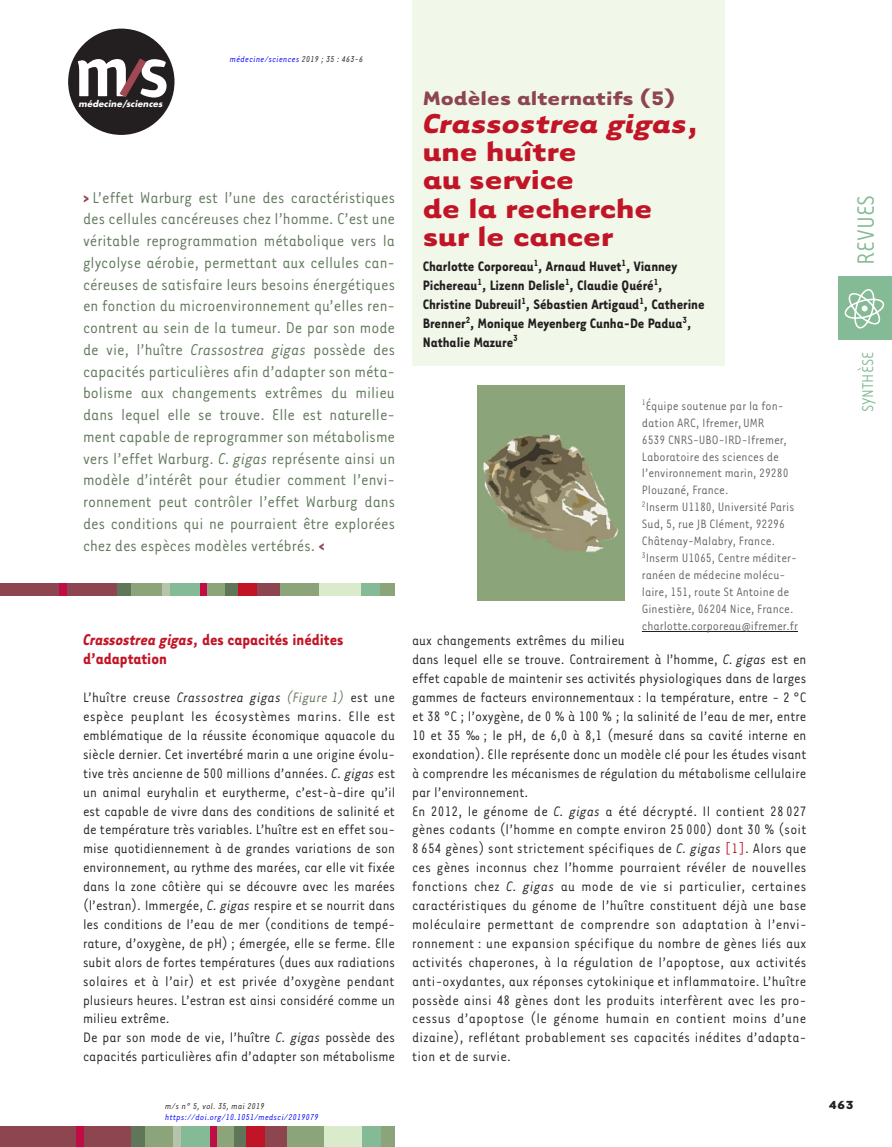
<style>
.page{position:relative;width:892px;height:1147px;background:#fff}
.page>*{position:absolute;margin:0;border:0;box-sizing:border-box;transform-origin:0 0}
.t1{font:700 31.5px/28.2px "Tarzana Wide";color:#c11527}
.t2{font:27px "Tarzana Narrow";color:#84ba95}
.t3{font:700 22.5px "Tarzana Wide";color:#8d454f}
.t4{font:18px/21.8px "Tarzana Narrow";color:#5f7659;text-align:justify}
.t5{font:700 18px/18.9px "Tarzana Narrow";color:#c11527}
.t6{font:18px "Tarzana Narrow";color:#84ba95}
.t7{font:15.75px/18.9px "Tarzana Narrow";color:#231f20}
.t8{font:700 15.75px/18.9px "Tarzana Narrow";color:#231f20}
.t9{font:13.95px/17px "Tarzana Narrow";color:#636366}
.t10{font:700 13.5px "Tarzana Wide";color:#231f20}
.t11{font:italic 9.75px "Tarzana Narrow";letter-spacing:.025em;color:#00f}
.t12{font:italic 9.75px "Tarzana Narrow";letter-spacing:.025em;color:#231f20}
.t13{font:italic 700 8.55px "Futura";letter-spacing:.01em;color:#fff}
.s1{color:#231f20}
.s2{font-style:italic}
.s3{font-weight:700;color:#8d454f}
.s4{font-style:italic;color:#5f7659}
.s5{color:#c11527}
</style>
<div class="page">
<div style="left:0;top:1126px;width:132px;height:21px;background:#8d454f"></div>
<div style="left:233px;top:1126px;width:13px;height:21px;background:#5f7659"></div>
<div style="left:76px;top:1126px;width:7px;height:21px;background:#c10d45"></div>
<div style="left:131px;top:1126px;width:22px;height:21px;background:#5f7659"></div>
<div style="left:145px;top:1126px;width:29px;height:21px;background:#8ba479"></div>
<div style="left:173px;top:1126px;width:8px;height:21px;background:#b6c4ad"></div>
<div style="left:181px;top:1126px;width:30px;height:21px;background:#84ba95"></div>
<div style="left:215px;top:1126px;width:19px;height:21px;background:#8ba479"></div>
<div style="left:211px;top:1126px;width:6px;height:21px;background:#c10d45"></div>
<div style="left:246px;top:1126px;width:27px;height:21px;background:#c11527"></div>
<div style="left:285px;top:1126px;width:39px;height:21px;background:#8ba479"></div>
<div style="left:265px;top:1126px;width:21px;height:21px;background:#8d454f"></div>
<div style="left:324px;top:1126px;width:38px;height:21px;background:#daebcb"></div>
<div style="left:362px;top:1126px;width:20px;height:21px;background:#84ba95"></div>
<div style="left:381px;top:1126px;width:14px;height:21px;background:#8ba479"></div>
<div style="left:838px;top:276px;width:53px;height:64px;background:#84ba95"></div>
<svg style="left:844px;top:289px;width:39px;height:39px"></svg>
<div style="left:68px;top:29px;width:106px;height:106px;background:#231f20;border-radius:50%"></div>
<svg style="left:78px;top:59px;width:88px;height:39px"></svg>
<div style="left:412px;top:0;width:312px;height:366px;background:#f1f7e9"></div>
<div style="left:0;top:583px;width:118px;height:12px;background:#8d454f"></div>
<div style="left:117px;top:583px;width:18px;height:12px;background:#5f7659"></div>
<div style="left:224px;top:583px;width:14px;height:12px;background:#5f7659"></div>
<div style="left:131px;top:583px;width:31px;height:12px;background:#8ba479"></div>
<div style="left:167px;top:583px;width:34px;height:12px;background:#84ba95"></div>
<div style="left:360px;top:583px;width:21px;height:12px;background:#84ba95"></div>
<div style="left:205px;top:583px;width:20px;height:12px;background:#8ba479"></div>
<div style="left:380px;top:583px;width:15px;height:12px;background:#8ba479"></div>
<div style="left:279px;top:583px;width:40px;height:12px;background:#8ba479"></div>
<div style="left:319px;top:583px;width:41px;height:12px;background:#daebcb"></div>
<div style="left:162px;top:583px;width:7px;height:12px;background:#b6c4ad"></div>
<div style="left:59px;top:583px;width:7px;height:12px;background:#c10d45"></div>
<div style="left:201px;top:583px;width:6px;height:12px;background:#c10d45"></div>
<div style="left:238px;top:583px;width:28px;height:12px;background:#c11527"></div>
<div style="left:258px;top:583px;width:22px;height:12px;background:#8d454f"></div>
<hr style="left:641px;top:631px;width:156px;height:1px;background:#231f20">
<div style="left:477px;top:386px;width:147px;height:215px;background:#8ba479"></div>
<img style="left:483px;top:434px;width:136px;height:118px">
<p class="t11" style="left:230px;top:53px;width:135px">médecine/sciences <span class="s1">2019 ; 35 : 463-6</span></p>
<p class="t13" style="left:79px;top:98px;width:85px">médecine/sciences</p>
<h3 class="t3" style="left:422px;top:83px;width:254px">Modèles alternatifs (5)</h3>
<h1 class="t1" style="left:422px;top:107px;width:277px"><span class="s2">Crassostrea gigas</span>, une huître<br>au service<br>de la recherche sur le cancer</h1>
<p class="t8" style="left:422px;top:256px;width:283px">Charlotte Corporeau<sup>1</sup>, Arnaud Huvet<sup>1</sup>, Vianney Pichereau<sup>1</sup>, Lizenn Delisle<sup>1</sup>, Claudie Quéré<sup>1</sup>, Christine Dubreuil<sup>1</sup>, Sébastien Artigaud<sup>1</sup>, Catherine Brenner<sup>2</sup>, Monique Meyenberg Cunha-De Padua<sup>3</sup>, Nathalie Mazure<sup>3</sup></p>
<p class="t4" style="left:83px;top:186px;width:313px"><span class="s3">&gt;</span> L’effet Warburg est l’une des caractéristiques des cellules cancéreuses chez l’homme. C’est une véritable reprogrammation métabolique vers la glycolyse aérobie, permettant aux cellules can&shy;céreuses de satisfaire leurs besoins énergétiques en fonction du microenvironnement qu’elles ren&shy;contrent au sein de la tumeur. De par son mode de vie, l’huître <span class="s2">Crassostrea gigas</span> possède des capacités particulières afin d’adapter son méta&shy;bolisme aux changements extrêmes du milieu dans lequel elle se trouve. Elle est naturelle&shy;ment capable de reprogrammer son métabolisme vers l’effet Warburg. <span class="s2">C. gigas</span> représente ainsi un modèle d’intérêt pour étudier comment l’envi&shy;ronnement peut contrôler l’effet Warburg dans des conditions qui ne pourraient être explorées chez des espèces modèles vertébrés. <span class="s3">&lt;</span></p>
<p class="t9" style="left:641px;top:396px;width:157px"><sup>1</sup>Équipe soutenue par la fon&shy;dation ARC, Ifremer, UMR<br>6539 CNRS-UBO-IRD-Ifremer,<br>Laboratoire des sciences de l’environnement marin, 29280<br>Plouzané, France.<br><sup>2</sup>Inserm U1180, Université Paris<br>Sud, 5, rue JB Clément, 92296<br>Châtenay-Malabry, France.<br><sup>3</sup>Inserm U1065, Centre méditer&shy;ranéen de médecine molécu&shy;laire, 151, route St Antoine de<br>Ginestière, 06204 Nice, France. charlotte.corporeau@ifremer.fr</p>
<p class="t5" style="left:83px;top:629px;width:262px"><span class="s2">Crassostrea gigas</span>, des capacités inédites d’adaptation</p>
<p class="t7" style="left:83px;top:687px;width:314px">L’huître creuse <span class="s2">Crassostrea gigas</span> <span class="s4">(Figure 1)</span> est une espèce peuplant les écosystèmes marins. Elle est emblématique de la réussite économique aquacole du siècle dernier. Cet invertébré marin a une origine évolu&shy;tive très ancienne de 500 millions d’années. <span class="s2">C. gigas</span> est un animal euryhalin et eurytherme, c’est-à-dire qu’il est capable de vivre dans des conditions de salinité et de température très variables. L’huître est en effet sou&shy;mise quotidiennement à de grandes variations de son environnement, au rythme des marées, car elle vit fixée dans la zone côtière qui se découvre avec les marées (l’estran). Immergée, <span class="s2">C. gigas</span> respire et se nourrit dans les conditions de l’eau de mer (conditions de tempé&shy;rature, d’oxygène, de pH) ; émergée, elle se ferme. Elle subit alors de fortes températures (dues aux radiations solaires et à l’air) et est privée d’oxygène pendant plusieurs heures. L’estran est ainsi considéré comme un milieu extrême.<br>De par son mode de vie, l’huître <span class="s2">C. gigas</span> possède des capacités particulières afin d’adapter son métabolisme</p>
<p class="t7" style="left:412px;top:630px;width:396px">aux changements extrêmes du milieu<br>dans lequel elle se trouve. Contrairement à l’homme, <span class="s2">C. gigas</span> est en effet capable de maintenir ses activités physiologiques dans de larges gammes de facteurs environnementaux : la température, entre - 2 °C et 38 °C ; l’oxygène, de 0 % à 100 % ; la salinité de l’eau de mer, entre 10 et 35 ‰ ; le pH, de 6,0 à 8,1 (mesuré dans sa cavité interne en exondation). Elle représente donc un modèle clé pour les études visant à comprendre les mécanismes de régulation du métabolisme cellulaire par l’environnement.<br>En 2012, le génome de <span class="s2">C. gigas</span> a été décrypté. Il contient 28 027 gènes codants (l’homme en compte environ 25 000) dont 30 % (soit 8 654 gènes) sont strictement spécifiques de <span class="s2">C. gigas</span> <span class="s5">[1]</span>. Alors que ces gènes inconnus chez l’homme pourraient révéler de nouvelles fonctions chez <span class="s2">C. gigas</span> au mode de vie si particulier, certaines caractéristiques du génome de l’huître constituent déjà une base moléculaire permettant de comprendre son adaptation à l’envi&shy;ronnement : une expansion spécifique du nombre de gènes liés aux activités chaperones, à la régulation de l’apoptose, aux activités anti-oxydantes, aux réponses cytokinique et inflammatoire. L’huître possède ainsi 48 gènes dont les produits interfèrent avec les pro&shy;cessus d’apoptose (le génome humain en contient moins d’une dizaine), reflétant probablement ses capacités inédites d’adapta&shy;tion et de survie.</p>
<p class="t12" style="left:165px;top:1099px;width:101px">m/s n° 5, vol. 35, mai 2019</p>
<p class="t11" style="left:165px;top:1111px;width:155px">https://doi.org/10.1051/medsci/2019079</p>
<h2 class="t2" style="left:849px;top:265px;width:71px;rotate:-90deg">REVUES</h2>
<p class="t6" style="left:856px;top:412px;width:62px;rotate:-90deg">SYNTHÈSE</p>
<p class="t10" style="left:828px;top:1096px;width:26px">463</p>
</div>
